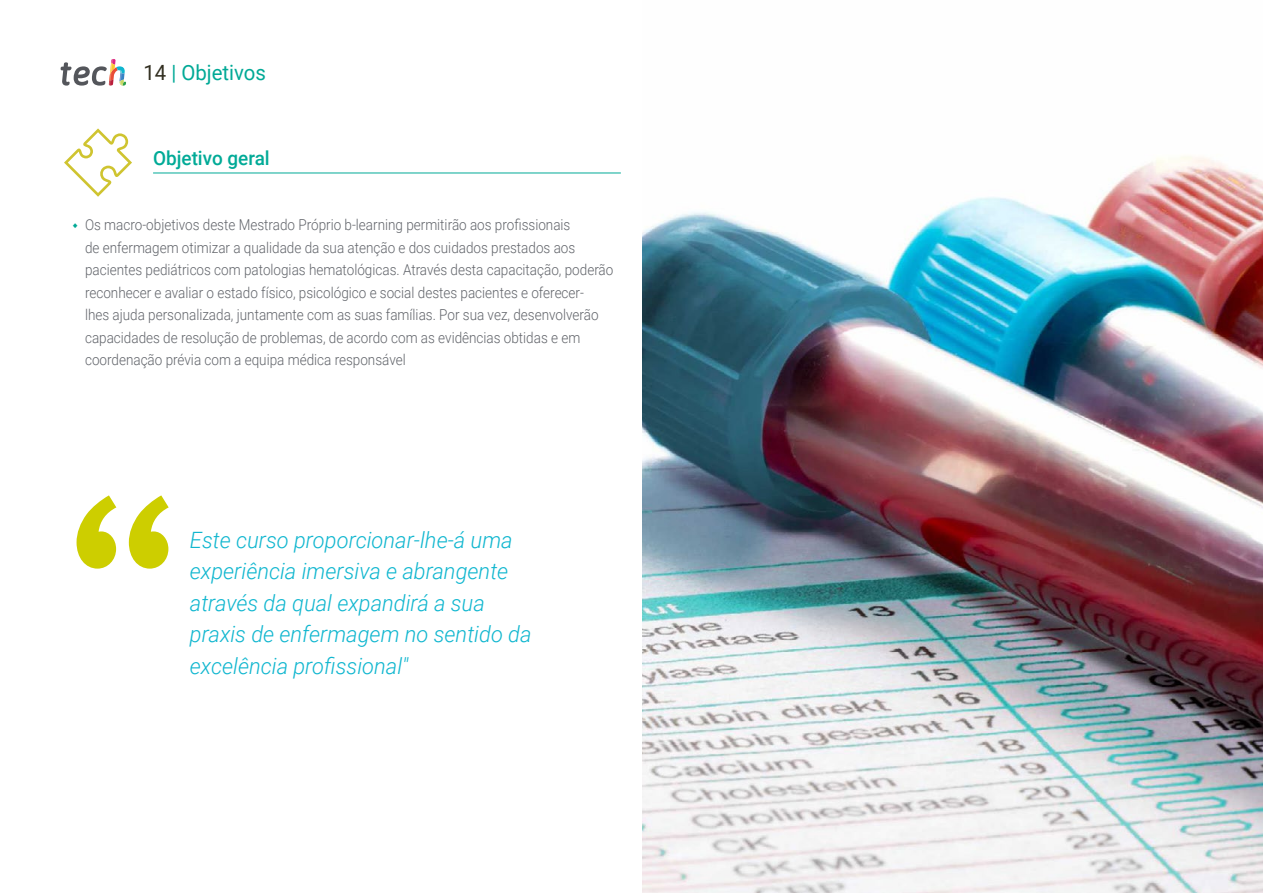
<style>
.page{position:relative;width:1263px;height:893px;background:#fff}
.page>*{position:absolute;margin:0;border:0;box-sizing:border-box;transform-origin:0 0}
.t1{font:italic 300 22.5px/31.5px "Roboto";color:#0fb6cf}
.t2{font:21px "Roboto";color:#00a996}
.t3{font:500 19.5px "Roboto";color:#00aa97}
.t4{font:300 15px/22.5px "Roboto";color:#61646a;scale:.9 1}
.s1{color:#312e20}
</style>
<div class="page">
<svg style="left:61px;top:59px;width:65px;height:27px"></svg>
<img style="left:642px;top:156px;width:621px;height:737px">
<svg style="left:77px;top:495px;width:92px;height:74px"></svg>
<hr style="left:153px;top:173px;width:468px;height:1px;background:#00aa97">
<svg style="left:64px;top:128px;width:68px;height:69px"></svg>
<h2 class="t2" style="left:144px;top:57px;width:124px"><span class="s1">14</span> | Objetivos</h2>
<h3 class="t3" style="left:153px;top:144px;width:118px">Objetivo geral</h3>
<p class="t4" style="left:85px;top:213px;width:589px">Os macro-objetivos deste Mestrado Próprio b-learning permitirão aos profissionais<br>de enfermagem otimizar a qualidade da sua atenção e dos cuidados prestados aos pacientes pediátricos com patologias hematológicas. Através desta capacitação, poderão reconhecer e avaliar o estado físico, psicológico e social destes pacientes e oferecer-<br>lhes ajuda personalizada, juntamente com as suas famílias. Por sua vez, desenvolverão capacidades de resolução de problemas, de acordo com as evidências obtidas e em coordenação prévia com a equipa médica responsável</p>
<h1 class="t1" style="left:190px;top:523px;width:343px">Este curso proporcionar-lhe-á uma experiência imersiva e abrangente através da qual expandirá a sua praxis de enfermagem no sentido da excelência profissional"</h1>
</div>
